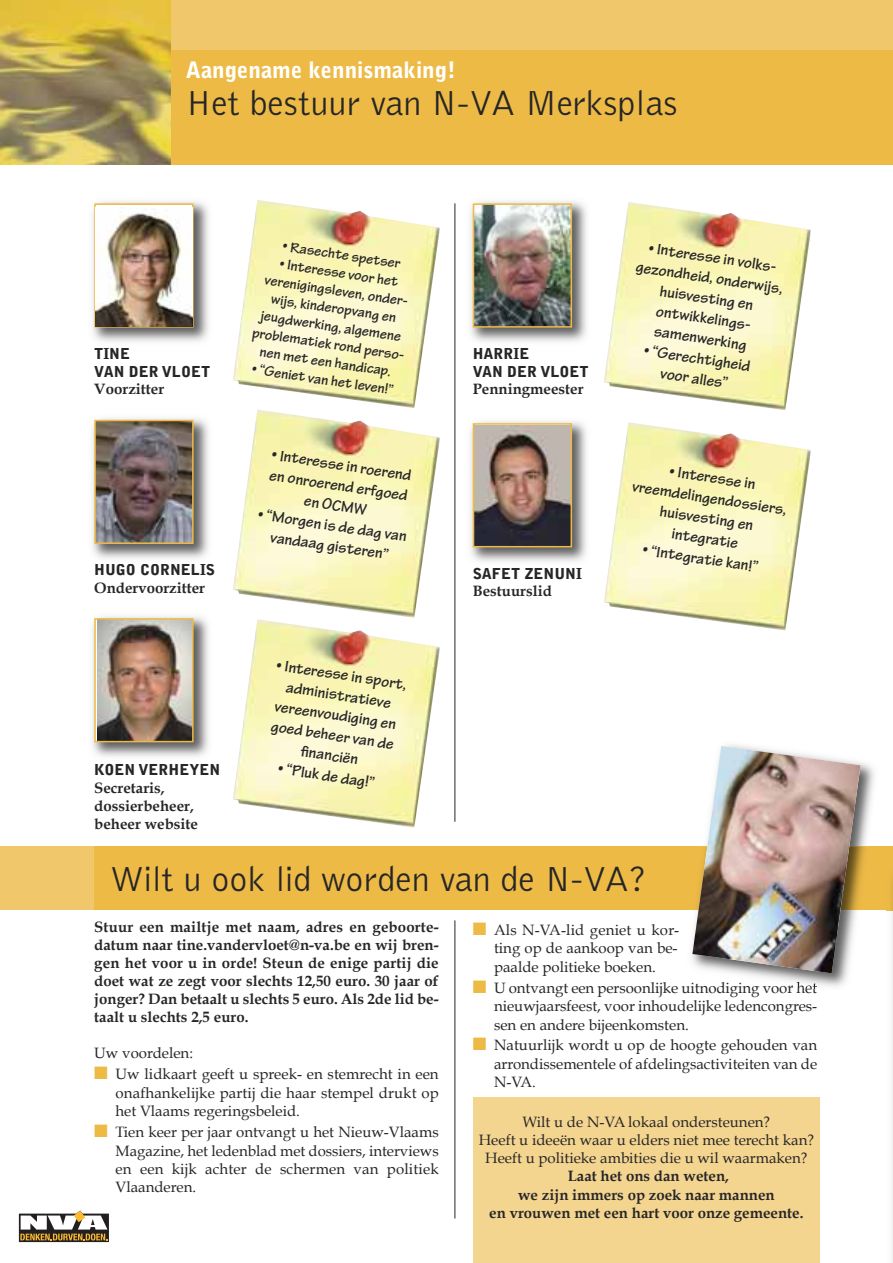
<style>
.page{position:relative;width:893px;height:1263px;background:#fff}
.page>*{position:absolute;margin:0;border:0;box-sizing:border-box;transform-origin:0 0}
.t1{font:300 36px "Bell Gothic Std";color:#272627}
.t2{font:900 22.5px "Bell Gothic Std";color:#fff}
.t3{font:700 16.35px/20.4px "Tekton Pro";color:#272627;text-align:center}
.t4{font:15px/18.5px "Book Antiqua";color:#272627;text-align:justify}
.t5{font:700 15px/18px "Book Antiqua";color:#272627}
.t6{font:700 15px/18px "Tekton Pro";color:#272627;text-align:center}
.t7{font:900 15px/18px "Bell Gothic Std";color:#272627}
.s1{color:#edba46}
</style>
<div class="page">
<div style="left:0;top:846px;width:146px;height:64px;background:#f0c86b"></div>
<img style="left:92px;top:201px;width:117px;height:141px">
<div style="left:94px;top:203px;width:100px;height:125px;border:2px solid #edba46"></div>
<img style="left:96px;top:207px;width:96px;height:119px">
<img style="left:92px;top:418px;width:117px;height:141px">
<img style="left:97px;top:423px;width:94px;height:118px">
<div style="left:94px;top:420px;width:100px;height:124px;border:2px solid #edba46"></div>
<img style="left:92px;top:616px;width:117px;height:141px">
<img style="left:97px;top:621px;width:94px;height:118px">
<div style="left:94px;top:618px;width:100px;height:124px;border:2px solid #edba46"></div>
<img style="left:470px;top:201px;width:117px;height:141px">
<img style="left:476px;top:206px;width:93px;height:119px">
<div style="left:473px;top:203px;width:99px;height:125px;border:2px solid #edba46"></div>
<img style="left:470px;top:421px;width:117px;height:141px">
<img style="left:476px;top:426px;width:93px;height:118px">
<div style="left:473px;top:423px;width:99px;height:124px;border:2px solid #edba46"></div>
<div style="left:113px;top:3px;width:780px;height:161px;background:#edba46"></div>
<div style="left:113px;top:0;width:780px;height:50px;background:#f0c86b"></div>
<img style="left:0;top:0;width:170px;height:164px">
<svg style="left:19px;top:1210px;width:90px;height:32px"></svg>
<div style="left:94px;top:846px;width:799px;height:64px;background:#edba46"></div>
<hr style="left:454px;top:203px;width:1px;height:619px;background:#272627">
<hr style="left:454px;top:920px;width:1px;height:298px;background:#272627">
<img style="left:233px;top:200px;width:207px;height:208px">
<img style="left:233px;top:410px;width:207px;height:417px">
<img style="left:604px;top:202px;width:207px;height:208px">
<img style="left:604px;top:422px;width:207px;height:208px">
<img style="left:726px;top:744px;width:148px;height:102px">
<img style="left:736px;top:973px;width:112px;height:17px">
<img style="left:860px;top:846px;width:10px;height:33px">
<img style="left:692px;top:746px;width:168px;height:227px">
<div style="left:473px;top:1098px;width:347px;height:165px;background:#f4d590"></div>
<img style="left:886px;top:880px;width:7px;height:383px">
<h2 class="t2" style="left:186px;top:57px;width:272px">Aangename kennismaking!</h2>
<h1 class="t1" style="left:186px;top:89px;width:493px">Het bestuur van N-VA Merksplas</h1>
<p class="t7" style="left:94px;top:344px;width:117px">TINE<br>VAN DER VLOET</p>
<p class="t5" style="left:94px;top:380px;width:72px">Voorzitter</p>
<p class="t7" style="left:94px;top:561px;width:122px">HUGO CORNELIS</p>
<p class="t5" style="left:94px;top:579px;width:112px">Ondervoorzitter</p>
<p class="t7" style="left:94px;top:761px;width:127px">KOEN VERHEYEN</p>
<p class="t5" style="left:94px;top:779px;width:105px">Secretaris, dossierbeheer, beheer website</p>
<p class="t6" style="left:284px;top:238px;width:120px;rotate:9deg">• Rasechte spetser</p>
<p class="t6" style="left:265px;top:253px;width:157px;rotate:9deg">• Interesse voor het verenigingsleven, onder&shy;wijs, kinderopvang en jeugdwerking, algemene problematiek rond perso&shy;nen met een handicap.</p>
<p class="t6" style="left:254px;top:361px;width:144px;rotate:9deg">• “Geniet van het leven!”</p>
<p class="t3" style="left:273px;top:445px;width:142px;rotate:9deg">• Interesse in roerend en onroerend erfgoed en OCMW</p>
<p class="t3" style="left:260px;top:505px;width:152px;rotate:9deg">• “Morgen is de dag van vandaag gisteren”</p>
<p class="t3" style="left:278px;top:656px;width:133px;rotate:9deg">• Interesse in sport, administratieve vereenvoudiging en goed beheer van de<br>fi nanciën</p>
<p class="t3" style="left:280px;top:759px;width:99px;rotate:9deg">• “Pluk de dag!”</p>
<p class="t7" style="left:473px;top:344px;width:117px">HARRIE<br>VAN DER VLOET</p>
<p class="t5" style="left:473px;top:380px;width:112px">Penningmeester</p>
<p class="t7" style="left:473px;top:565px;width:111px">SAFET ZENUNI</p>
<p class="t5" style="left:473px;top:583px;width:81px">Bestuurslid</p>
<p class="t3" style="left:641px;top:237px;width:150px;rotate:9deg">• Interesse in volks&shy;gezondheid, onderwijs, huisvesting en ontwikkelings&shy;samenwerking</p>
<p class="t3" style="left:646px;top:341px;width:109px;rotate:9deg">• “Gerechtigheid voor alles”</p>
<p class="t3" style="left:637px;top:457px;width:158px;rotate:9deg">• Interesse in vreemdelingendossiers, huisvesting en integratie</p>
<p class="t3" style="left:644px;top:540px;width:118px;rotate:9deg">• “Integratie kan!”</p>
<h1 class="t1" style="left:110px;top:866px;width:538px">Wilt u ook lid worden van de N-VA?</h1>
<p class="t5" style="left:94px;top:918px;width:346px;text-align:justify">Stuur een mailtje met naam, adres en geboorte&shy;datum naar tine.vandervloet@n-va.be en wij bren&shy;gen het voor u in orde! Steun de enige partij die doet wat ze zegt voor slechts 12,50 euro. 30 jaar of jonger? Dan betaalt u slechts 5 euro. Als 2de lid be&shy;taalt u slechts 2,5 euro.</p>
<p class="t4" style="left:94px;top:1044px;width:100px">Uw voordelen:</p>
<p class="t4" style="left:116px;top:1065px;width:325px;text-indent:-21px"><span class="s1">■</span> Uw lidkaart geeft u spreek- en stemrecht in een onafhankelijke partij die haar stempel drukt op het Vlaams regeringsbeleid.</p>
<p class="t4" style="left:116px;top:1123px;width:325px;text-indent:-21px"><span class="s1">■</span> Tien keer per jaar ontvangt u het Nieuw-Vlaams Magazine, het ledenblad met dossiers, interviews en een kijk achter de schermen van politiek Vlaanderen.</p>
<p class="t4" style="left:494px;top:920px;width:187px;text-indent:-21px"><span class="s1">■</span> Als N-VA-lid geniet u kor&shy;ting op de aankoop van be&shy;paalde politieke boeken.</p>
<p class="t4" style="left:494px;top:978px;width:325px;text-indent:-21px"><span class="s1">■</span> U ontvangt een persoonlijke uitnodiging voor het nieuwjaarsfeest, voor inhoudelijke ledencongres&shy;sen en andere bijeenkomsten.</p>
<p class="t4" style="left:494px;top:1036px;width:325px;text-indent:-21px"><span class="s1">■</span> Natuurlijk wordt u op de hoogte gehouden van arrondissementele of afdelingsactiviteiten van de N-VA.</p>
<p class="t4" style="left:479px;top:1113px;width:337px;text-align:center">Wilt u de N-VA lokaal ondersteunen?<br>Heeft u ideeën waar u elders niet mee terecht kan?<br>Heeft u politieke ambities die u wil waarmaken?</p>
<p class="t5" style="left:489px;top:1167px;width:316px;text-align:center">Laat het ons dan weten,<br>we zijn immers op zoek naar mannen<br>en vrouwen met een hart voor onze gemeente.</p>
</div>
